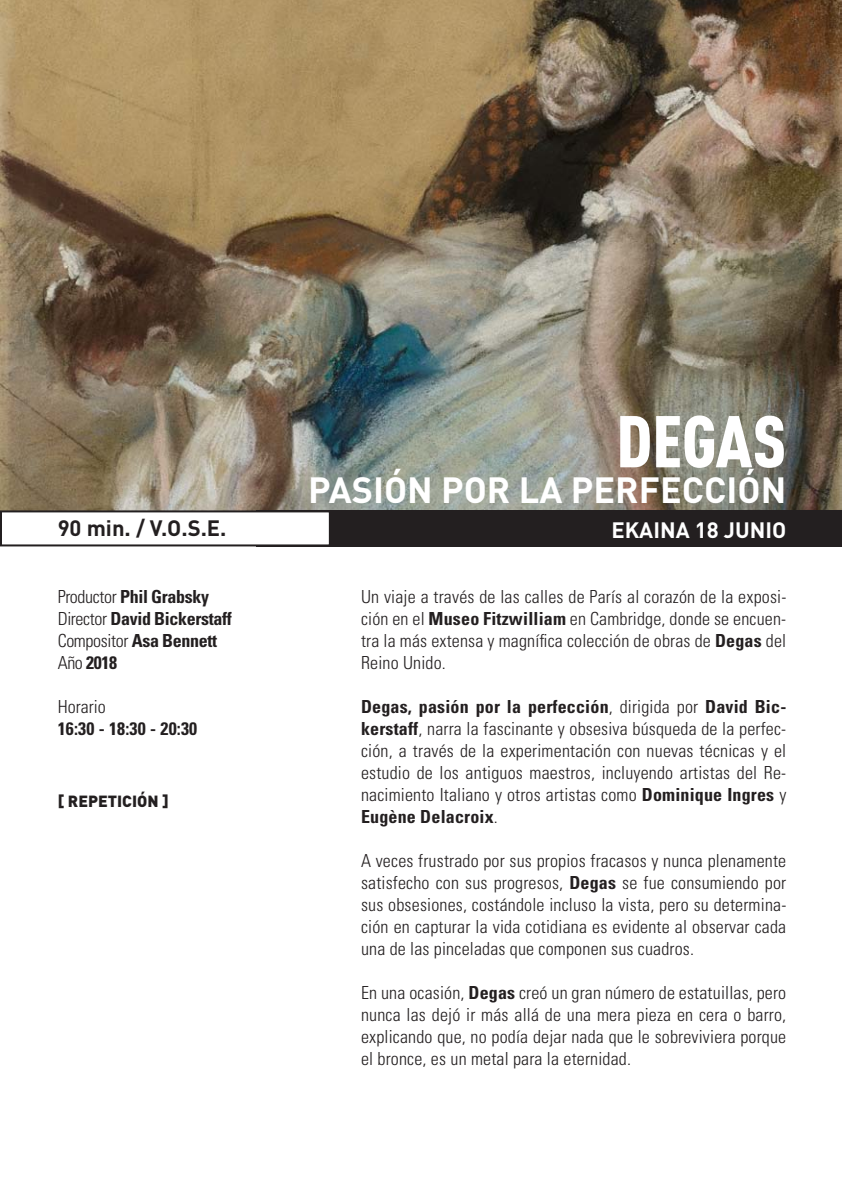
<style>
.page{position:relative;width:842px;height:1191px;background:#fff}
.page>*{position:absolute;margin:0;border:0;box-sizing:border-box;transform-origin:0 0}
.t1{font:900 72px "DIN Cond";color:#fff}
.t2{font:700 36px "DIN";color:#fff}
.t3{font:700 22px "DIN";color:#231f20}
.t4{font:700 22px "DIN";color:#fff}
.t5{font:300 condensed 18px/22px "Univers";letter-spacing:.01em;color:#231f20;text-align:justify}
.t6{font:700 condensed 18px/22px "Univers";letter-spacing:-.02em;color:#231f20}
.t7{font:700 condensed 18px "Univers";letter-spacing:.01em;color:#231f20}
.t8{font:900 16px "DIN";color:#231f20}
.s1{font-weight:300}
.s2{font-weight:700}
</style>
<div class="page">
<img style="left:0;top:0;width:842px;height:510px">
<div style="left:257px;top:510px;width:585px;height:36px;background:#231f20"></div>
<div style="left:1px;top:511px;width:329px;height:34px;background:#fff"></div>
<div style="left:0;top:510px;width:331px;height:36px;border:2px solid #231f20"></div>
<h1 class="t1" style="left:616px;top:396px;width:171px">DEGAS</h1>
<h2 class="t2" style="left:308px;top:467px;width:480px">PASIÓN POR LA PERFECCIÓN</h2>
<p class="t3" style="left:58px;top:513px;width:170px">90 min. / V.O.S.E.</p>
<p class="t4" style="left:611px;top:515px;width:176px">EKAINA 18 JUNIO</p>
<p class="t6" style="left:58px;top:585px;width:175px"><span class="s1">Productor</span> Phil Grabsky<br><span class="s1">Director</span> David Bickerstaff<br><span class="s1">Compositor</span> Asa Bennett<br><span class="s1">Año</span> 2018</p>
<p class="t5" style="left:58px;top:695px;width:49px">Horario</p>
<p class="t7" style="left:58px;top:717px;width:141px">16:30 - 18:30 - 20:30</p>
<p class="t8" style="left:58px;top:791px;width:113px">[ REPETICIÓN ]</p>
<p class="t5" style="left:361px;top:585px;width:427px">Un viaje a través de las calles de París al corazón de la exposi&shy;ción en el <span class="s2">Museo Fitzwilliam</span> en Cambridge, donde se encuen&shy;tra la más extensa y magnífica colección de obras de <span class="s2">Degas</span> del Reino Unido.</p>
<p class="t5" style="left:361px;top:695px;width:427px"><span class="s2">Degas, pasión por la perfección</span>, dirigida por <span class="s2">David Bic&shy;kerstaff</span>, narra la fascinante y obsesiva búsqueda de la perfec&shy;ción, a través de la experimentación con nuevas técnicas y el estudio de los antiguos maestros, incluyendo artistas del Re&shy;nacimiento Italiano y otros artistas como <span class="s2">Dominique Ingres</span> y <span class="s2">Eugène Delacroix</span>.</p>
<p class="t5" style="left:361px;top:849px;width:427px">A veces frustrado por sus propios fracasos y nunca plenamente satisfecho con sus progresos, <span class="s2">Degas</span> se fue consumiendo por sus obsesiones, costándole incluso la vista, pero su determina&shy;ción en capturar la vida cotidiana es evidente al observar cada una de las pinceladas que componen sus cuadros.</p>
<p class="t5" style="left:361px;top:981px;width:427px">En una ocasión, <span class="s2">Degas</span> creó un gran número de estatuillas, pero nunca las dejó ir más allá de una mera pieza en cera o barro, explicando que, no podía dejar nada que le sobreviviera porque el bronce, es un metal para la eternidad.</p>
</div>
